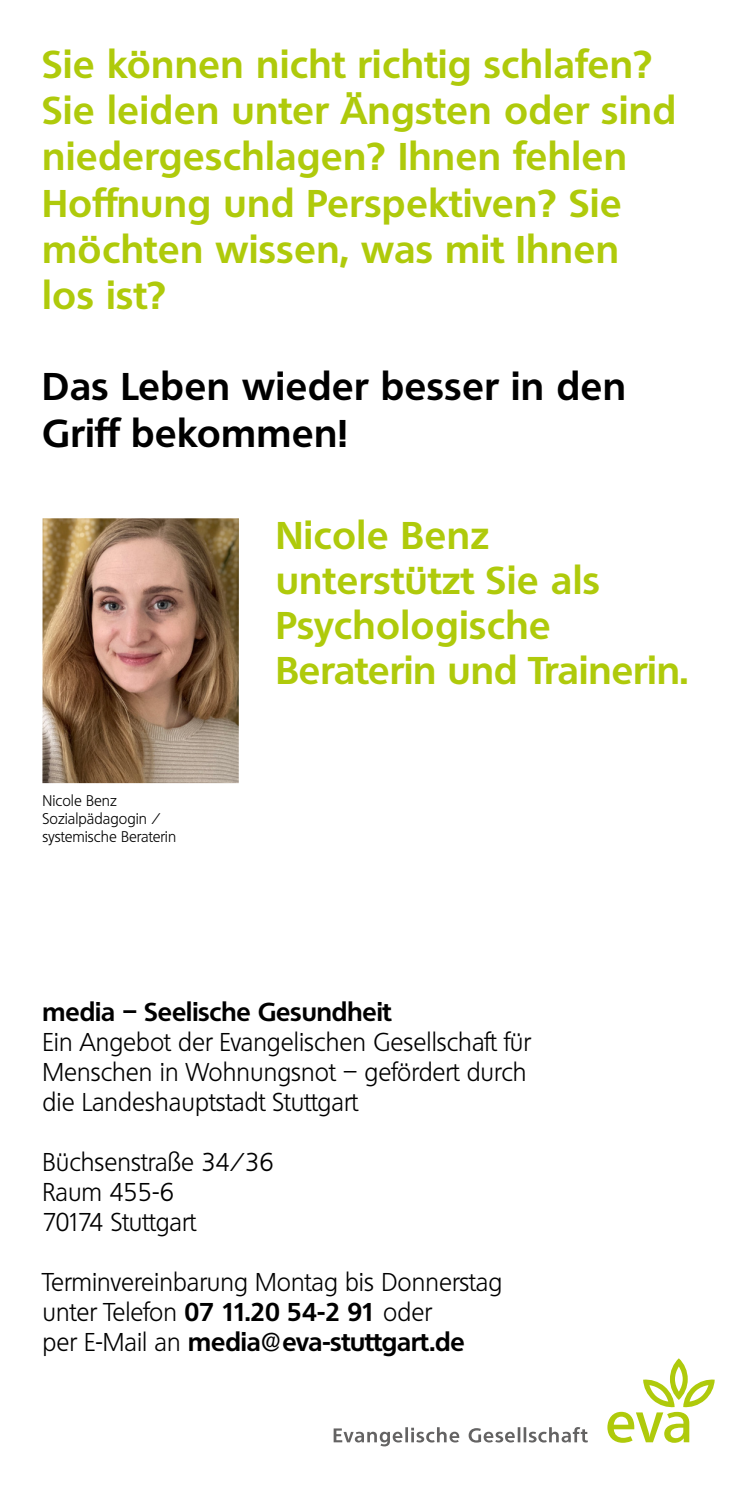
<style>
.page{position:relative;width:745px;height:1489px;background:#fff}
.page>*{position:absolute;margin:0;border:0;box-sizing:border-box;transform-origin:0 0}
.t1{font:700 37.5px/46.2px "Quebec";letter-spacing:.025em;color:#afca0b}
.t2{font:700 37.5px/46.2px "Quebec";letter-spacing:.025em;color:#000}
.t3{font:300 25px/30px "Quebec";color:#000}
.t4{font:700 25px "Quebec";color:#000}
.t5{font:300 15px/18px "Quebec";color:#000}
.s1{font-weight:700}
</style>
<div class="page">
<svg style="left:333px;top:1427px;width:254px;height:19px"></svg>
<svg style="left:607px;top:1358px;width:107px;height:84px"></svg>
<img style="left:42px;top:518px;width:197px;height:265px">
<h1 class="t1" style="left:43px;top:40px;width:634px">Sie können nicht richtig schlafen?<br>Sie leiden unter Ängsten oder sind niedergeschlagen? Ihnen fehlen<br>Hoffnung und Perspektiven? Sie möchten wissen, was mit Ihnen los ist?</h1>
<h1 class="t2" style="left:43px;top:363px;width:584px">Das Leben wieder besser in den<br>Griff bekommen!</h1>
<p class="t5" style="left:43px;top:791px;width:135px">Nicole Benz<br>Sozialpädagogin / systemische Beraterin</p>
<h1 class="t1" style="left:276px;top:511px;width:413px;line-height:45px">Nicole Benz unterstützt Sie als<br>Psychologische<br>Beraterin und Trainerin.</h1>
<p class="t4" style="left:43px;top:995px;width:350px">media – Seelische Gesundheit</p>
<p class="t3" style="left:43px;top:1026px;width:489px">Ein Angebot der Evangelischen Gesellschaft für<br>Menschen in Wohnungsnot – gefördert durch die Landeshauptstadt Stuttgart</p>
<p class="t3" style="left:43px;top:1146px;width:232px">Büchsenstraße 34/36<br>Raum 455-6<br>70174 Stuttgart</p>
<p class="t3" style="left:43px;top:1266px;width:461px">Terminvereinbarung Montag bis Donnerstag unter Telefon <span class="s1">07 11.20 54-2 91</span> oder<br>per E-Mail an <span class="s1">media@eva-stuttgart.de</span></p>
</div>
